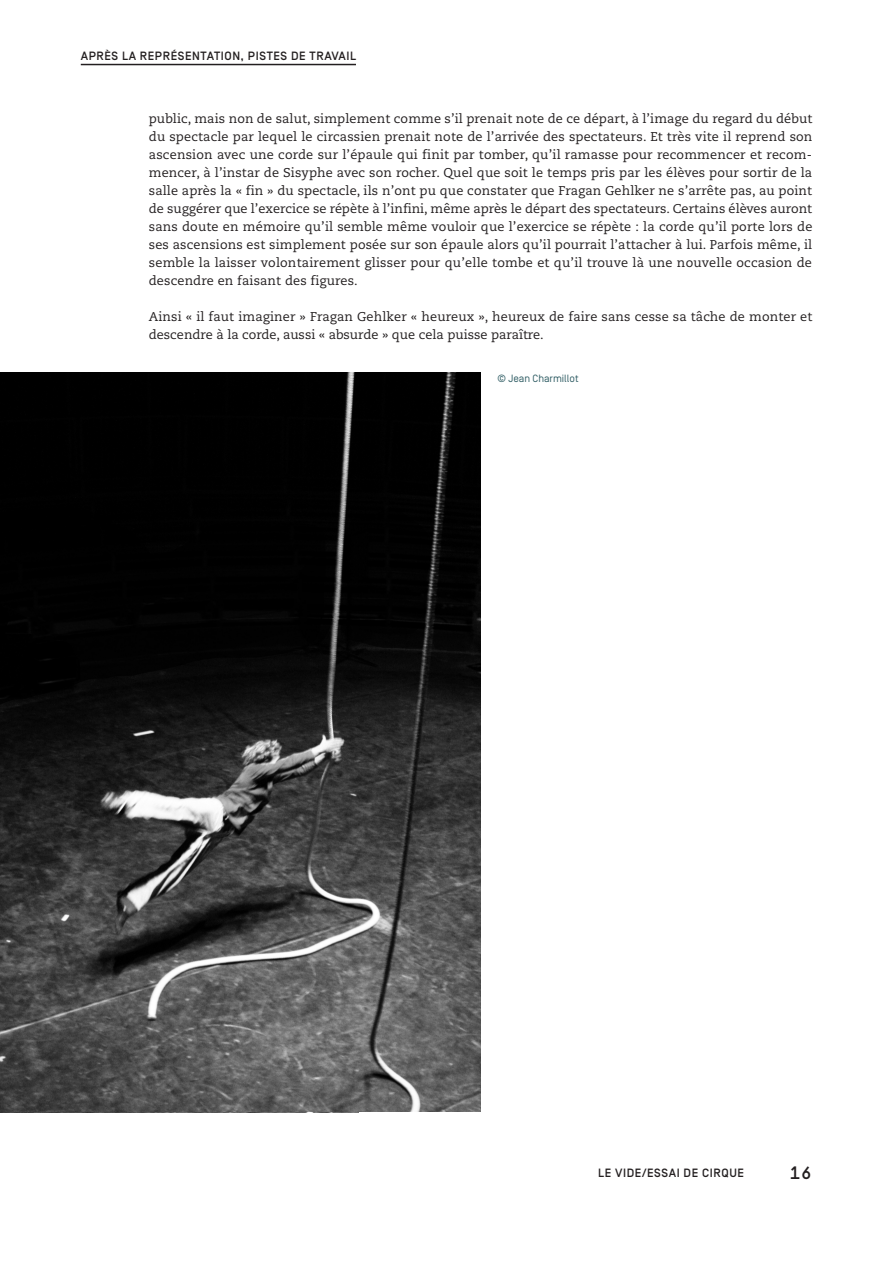
<style>
.page{position:relative;width:893px;height:1263px;background:#fff}
.page>*{position:absolute;margin:0;border:0;box-sizing:border-box;transform-origin:0 0}
.t1{font:500 18px "Simplon BP Mono";color:#231f20}
.t2{font:12.75px/18px "Caecilia LT Std";letter-spacing:.01em;color:#231f20;text-align:justify}
.t3{font:500 12px "Simplon BP";letter-spacing:.05em;color:#231f20}
.t4{font:10.5px "Simplon BP Regular";color:#315e65}
</style>
<div class="page">
<hr style="left:81px;top:64px;width:275px;height:1px;background:#231f20">
<img style="left:0;top:373px;width:480px;height:739px">
<p class="t3" style="left:81px;top:49px;width:277px">APRÈS LA REPRÉSENTATION, PISTES DE TRAVAIL</p>
<p class="t2" style="left:149px;top:110px;width:665px">public, mais non de salut, simplement comme s’il prenait note de ce départ, à l’image du regard du début du spectacle par lequel le circassien prenait note de l’arrivée des spectateurs. Et très vite il reprend son ascension avec une corde sur l’épaule qui finit par tomber, qu’il ramasse pour recommencer et recom&shy;mencer, à l’instar de Sisyphe avec son rocher. Quel que soit le temps pris par les élèves pour sortir de la salle après la « fin » du spectacle, ils n’ont pu que constater que Fragan Gehlker ne s’arrête pas, au point de suggérer que l’exercice se répète à l’infini, même après le départ des spectateurs. Certains élèves auront sans doute en mémoire qu’il semble même vouloir que l’exercice se répète : la corde qu’il porte lors de ses ascensions est simplement posée sur son épaule alors qu’il pourrait l’attacher à lui. Parfois même, il semble la laisser volontairement glisser pour qu’elle tombe et qu’il trouve là une nouvelle occasion de descendre en faisant des figures.</p>
<p class="t2" style="left:149px;top:308px;width:665px">Ainsi « il faut imaginer » Fragan Gehlker « heureux », heureux de faire sans cesse sa tâche de monter et descendre à la corde, aussi « absurde » que cela puisse paraître.</p>
<p class="t4" style="left:497px;top:372px;width:83px">© Jean Charmillot</p>
<p class="t3" style="left:598px;top:1166px;width:147px">LE VIDE/ESSAI DE CIRQUE</p>
<h1 class="t1" style="left:789px;top:1161px;width:24px">16</h1>
</div>
